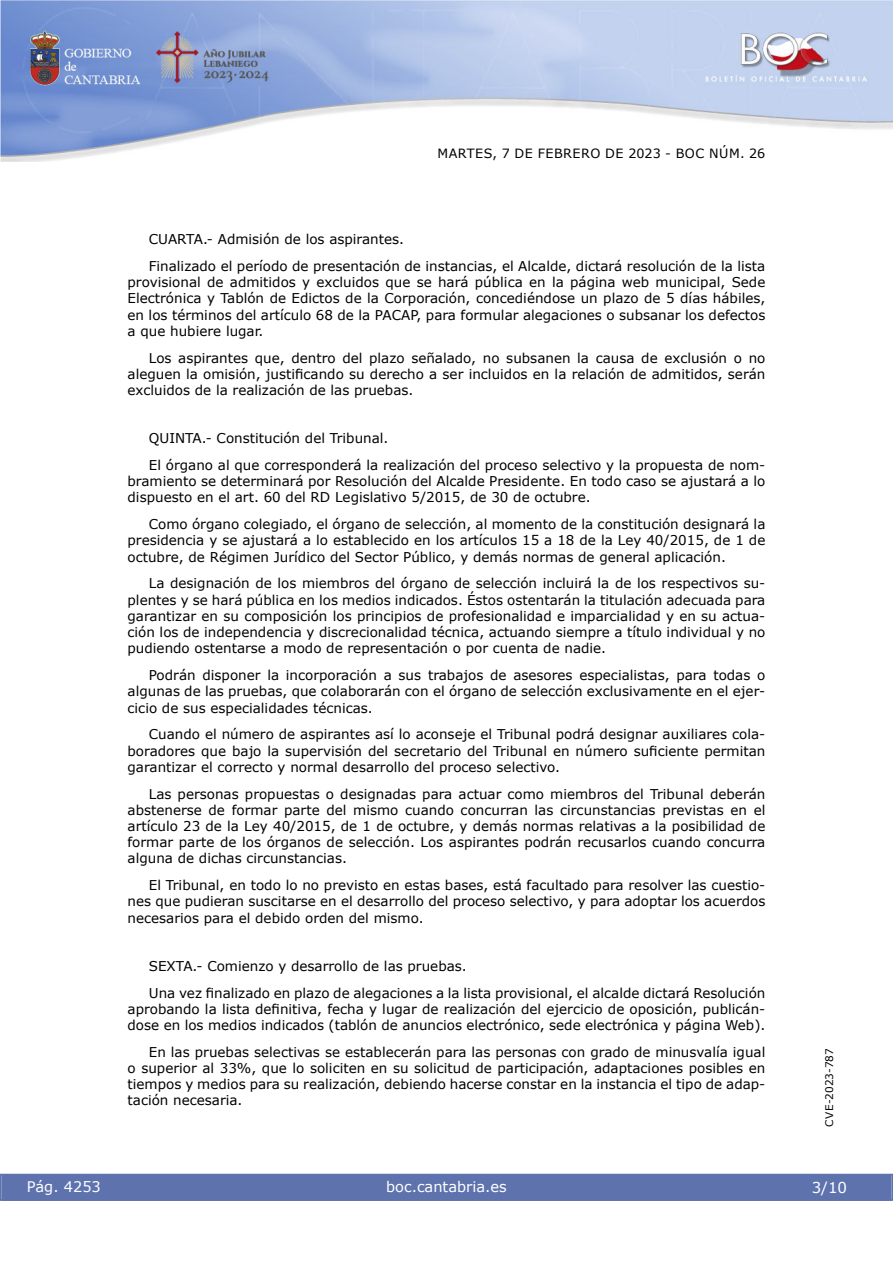
<style>
.page{position:relative;width:893px;height:1263px;background:#fff}
.page>*{position:absolute;margin:0;border:0;box-sizing:border-box;transform-origin:0 0}
.t1{font:15px "Verdana 2";color:#fff}
.t2{font:14.55px "Verdana 2";color:#fff}
.inicio_de_parrafo{font:13.5px/16.2px "Verdana 2";color:#000;text-align:justify}
.inicio_de_parrafo-2{font:13.5px/16.2px "Verdana";color:#000;text-align:justify}
.t3{font:12.75px "Verdana 2";letter-spacing:.035em;color:#000}
.t4{font:10.5px "Verdana 2";color:#000}
.s1{font-family:"Verdana"}
.s2{font-family:"Verdana 2"}
</style>
<div class="page">
<img style="left:0;top:0;width:893px;height:161px">
<div style="left:1px;top:1174px;width:890px;height:27px;background:#5e73ae"></div>
<p class="t3" style="left:438px;top:144px;width:329px">MARTES, 7 DE FEBRERO DE 2023 - BOC NÚM. 26</p>
<p class="inicio_de_parrafo" style="left:149px;top:231px;width:257px">CUARTA.- Admisión de los aspirantes.</p>
<p class="inicio_de_parrafo" style="left:128px;top:258px;width:639px;text-indent:21px">Finalizado el período de presentación de instancias, el Alcalde, dictará resolución de la lista provisional de admitidos y excluidos que se hará pública en la página web municipal, Sede Electrónica y Tablón de Edictos de la Corporación, concediéndose un plazo de 5 días hábiles, en los términos del artículo 68 de la PACAP, para formular alegaciones o subsanar los defectos a que hubiere lugar.</p>
<p class="inicio_de_parrafo" style="left:128px;top:349px;width:639px;text-indent:21px">Los aspirantes que, dentro del plazo señalado, no subsanen la causa de exclusión o no <span class="s1">aleguen la omisión, justificando su derecho a ser incluidos en la relación de admitidos, serán </span>excluidos de la realización de las pruebas.</p>
<p class="inicio_de_parrafo" style="left:149px;top:430px;width:241px">QUINTA.- Constitución del Tribunal.</p>
<p class="inicio_de_parrafo" style="left:128px;top:457px;width:639px;text-indent:21px">El órgano al que corresponderá la realización del proceso selectivo y la propuesta de nom&shy;bramiento se determinará por Resolución del Alcalde Presidente. En todo caso se ajustará a lo dispuesto en el art. 60 del RD Legislativo 5/2015, de 30 de octubre.</p>
<p class="inicio_de_parrafo" style="left:128px;top:516px;width:639px;text-indent:21px">Como órgano colegiado, el órgano de selección, al momento de la constitución designará la presidencia y se ajustará a lo establecido en los artículos 15 a 18 de la Ley 40/2015, de 1 de octubre, de Régimen Jurídico del Sector Público, y demás normas de general aplicación.</p>
<p class="inicio_de_parrafo" style="left:128px;top:575px;width:639px;text-indent:21px">La designación de los miembros del órgano de selección incluirá la de los respectivos su&shy;plentes y se hará pública en los medios indicados. Éstos ostentarán la titulación adecuada para garantizar en su composición los principios de profesionalidad e imparcialidad y en su actua&shy;ción los de independencia y discrecionalidad técnica, actuando siempre a título individual y no pudiendo ostentarse a modo de representación o por cuenta de nadie.</p>
<p class="inicio_de_parrafo" style="left:128px;top:667px;width:639px;text-indent:21px">Podrán disponer la incorporación a sus trabajos de asesores especialistas, para todas o algunas de las pruebas, que colaborarán con el órgano de selección exclusivamente en el ejer&shy;cicio de sus especialidades técnicas.</p>
<p class="inicio_de_parrafo" style="left:128px;top:726px;width:639px;text-indent:21px">Cuando el número de aspirantes así lo aconseje el Tribunal podrá designar auxiliares cola&shy;<span class="s1">boradores que bajo la supervisión del secretario del Tribunal en número suficiente permitan </span>garantizar el correcto y normal desarrollo del proceso selectivo.</p>
<p class="inicio_de_parrafo" style="left:128px;top:785px;width:639px;text-indent:21px">Las personas propuestas o designadas para actuar como miembros del Tribunal deberán abstenerse de formar parte del mismo cuando concurran las circunstancias previstas en el artículo 23 de la Ley 40/2015, de 1 de octubre, y demás normas relativas a la posibilidad de formar parte de los órganos de selección. Los aspirantes podrán recusarlos cuando concurra alguna de dichas circunstancias.</p>
<p class="inicio_de_parrafo" style="left:128px;top:877px;width:639px;text-indent:21px">El Tribunal, en todo lo no previsto en estas bases, está facultado para resolver las cuestio&shy;nes que pudieran suscitarse en el desarrollo del proceso selectivo, y para adoptar los acuerdos necesarios para el debido orden del mismo.</p>
<p class="inicio_de_parrafo" style="left:149px;top:957px;width:319px">SEXTA.- Comienzo y desarrollo de las pruebas.</p>
<p class="inicio_de_parrafo-2" style="left:128px;top:984px;width:639px;text-indent:21px">Una vez finalizado en plazo de alegaciones a la lista provisional, el alcalde dictará Resolución aprobando la lista definitiva, fecha y lugar de realización del ejercicio de oposición, publicán&shy;<span class="s2">dose en los medios indicados (tablón de anuncios electrónico, sede electrónica y página Web).</span></p>
<p class="inicio_de_parrafo" style="left:128px;top:1043px;width:639px;text-indent:21px">En las pruebas selectivas se establecerán para las personas con grado de minusvalía igual o superior al 33%, que lo soliciten en su solicitud de participación, adaptaciones posibles en tiempos y medios para su realización, debiendo hacerse constar en la instancia el tipo de adap&shy;tación necesaria.</p>
<p class="t2" style="left:27px;top:1177px;width:76px">Pág. 4253</p>
<p class="t2" style="left:386px;top:1177px;width:122px">boc.cantabria.es</p>
<p class="t4" style="left:822px;top:1126px;width:80px;rotate:-90deg">CVE-2023-787</p>
<p class="t1" style="left:812px;top:1177px;width:37px">3/10</p>
</div>
